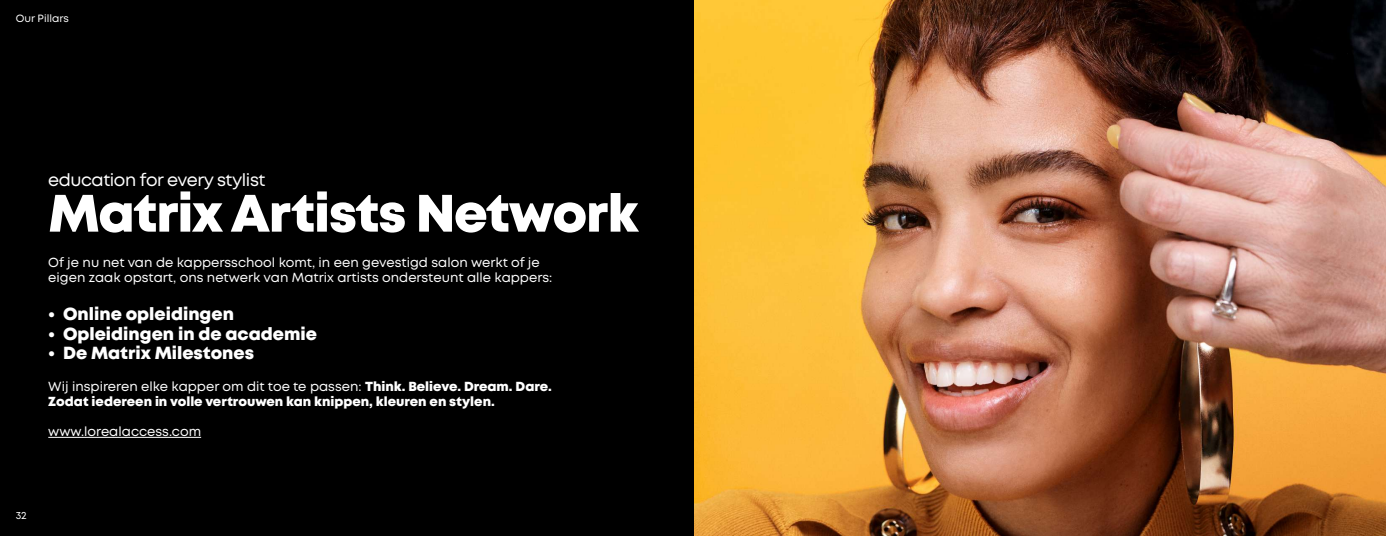
<style>
.page{position:relative;width:1386px;height:536px;background:#000}
.page>*{position:absolute;margin:0;border:0;box-sizing:border-box;transform-origin:0 0}
.t1{font:800 52.5px "Mont";letter-spacing:-.02em;color:#fff}
.t2{font:800 17.5px "Mont";color:#fff}
.t3{font:17.5px "Mont";letter-spacing:-.025em;color:#fff}
.t4{font:13.12px/14.9px "Mont";color:#fff}
.t5{font:800 13.12px/14.9px "Mont";color:#fff}
.t6{font:10.5px "Mont";color:#fff}
.s1{font-weight:400}
</style>
<div class="page">
<hr style="left:48px;top:437px;width:153px;height:1px;background:#fff">
<img style="left:694px;top:0;width:692px;height:536px">
<p class="t6" style="left:16px;top:12px;width:55px">Our Pillars</p>
<h2 class="t3" style="left:48px;top:169px;width:219px">education for every stylist</h2>
<h1 class="t1" style="left:48px;top:179px;width:592px">Matrix Artists Network</h1>
<p class="t4" style="left:48px;top:255px;width:505px">Of je nu net van de kappersschool komt, in een gevestigd salon werkt of je eigen zaak opstart, ons netwerk van Matrix artists ondersteunt alle kappers:</p>
<h2 class="t2" style="left:48px;top:303px;width:187px">• Online opleidingen</h2>
<h2 class="t2" style="left:48px;top:322px;width:270px">• Opleidingen in de academie</h2>
<h2 class="t2" style="left:48px;top:341px;width:207px">• De Matrix Milestones</h2>
<p class="t5" style="left:48px;top:379px;width:505px"><span class="s1">Wij inspireren elke kapper om dit toe te passen:</span> Think. Believe. Dream. Dare.<br>Zodat iedereen in volle vertrouwen kan knippen, kleuren en stylen.</p>
<p class="t4" style="left:48px;top:424px;width:154px">www.lorealaccess.com</p>
<p class="t6" style="left:16px;top:508px;width:13px">32</p>
</div>
